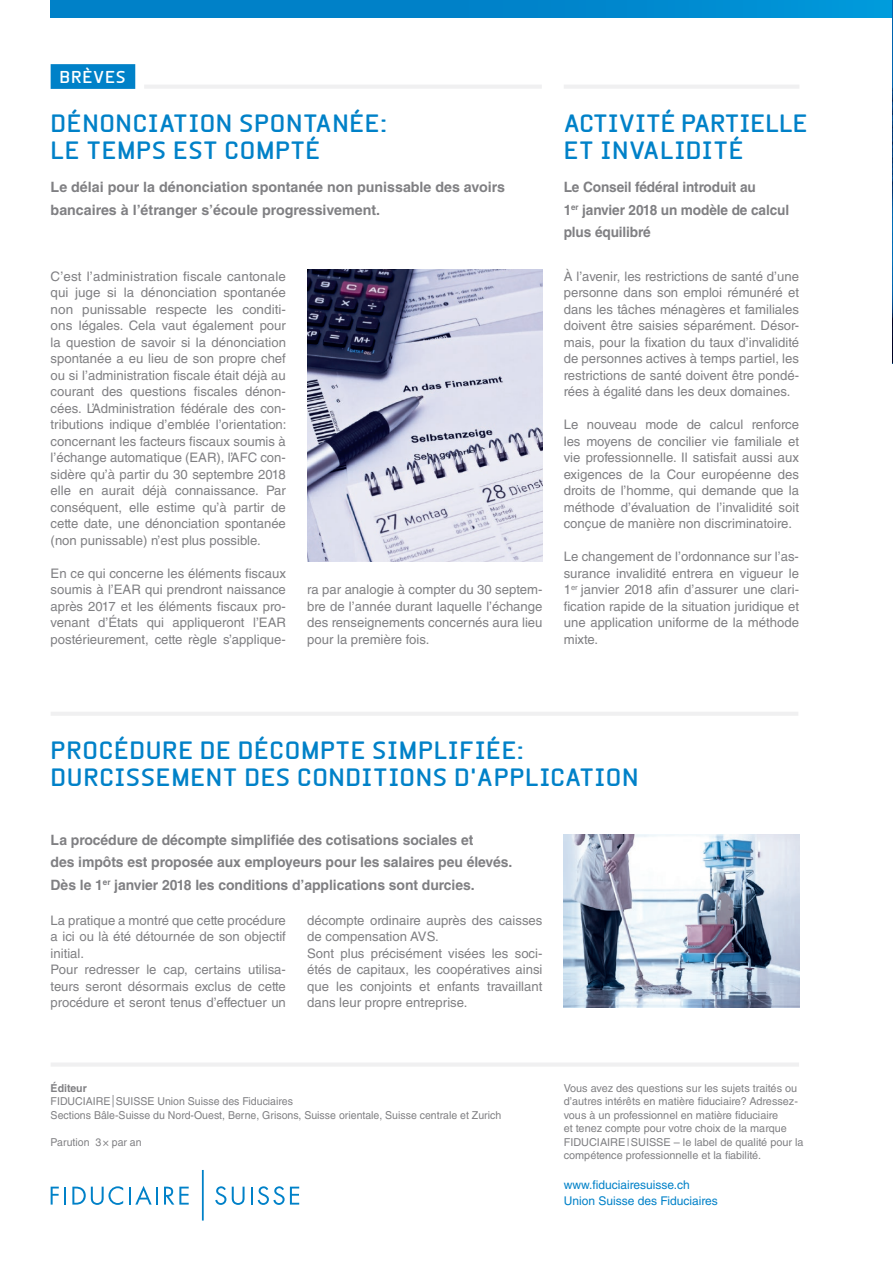
<style>
.page{position:relative;width:893px;height:1263px;background:#fff}
.page>*{position:absolute;margin:0;border:0;box-sizing:border-box;transform-origin:0 0}
.t1{font:700 24px/27px "Beta Sans";letter-spacing:.025em;color:#0081c8}
.t2{font:700 24px/27px "Beta Sans";color:#0081c8}
.t3{font:700 16.5px "Beta Sans";letter-spacing:.04em;color:#fff}
.t4{font:700 14.25px/22.5px "Helvetica LT Std";letter-spacing:-.005em;color:#808083}
.t5{font:700 14.25px/22.5px "Helvetica LT Std";letter-spacing:-.005em;color:#808083;scale:.96 1}
.t6{font:13.2px/16.5px "Helvetica LT Std";color:#808083;text-align:justify}
.t7{font:12px/16.5px "Helvetica LT Std";color:#0081c8}
.t8{font:10.8px/13.5px "Helvetica LT Std";color:#808083}
.s1{font-weight:700}
.s2{font-size:16.35px}
</style>
<div class="page">
<div style="left:51px;top:0;width:842px;height:17px;background:linear-gradient(to right,#007bc3,#0093d6)"></div>
<img style="left:892px;top:1px;width:1px;height:362px">
<div style="left:51px;top:1062px;width:748px;height:5px;background:#f0f0f1"></div>
<img style="left:307px;top:269px;width:235px;height:292px">
<svg style="left:51px;top:1187px;width:15px;height:17px"></svg>
<svg style="left:72px;top:1186px;width:51px;height:19px"></svg>
<svg style="left:129px;top:1186px;width:29px;height:18px"></svg>
<svg style="left:164px;top:1187px;width:25px;height:17px"></svg>
<svg style="left:215px;top:1186px;width:11px;height:19px"></svg>
<svg style="left:232px;top:1187px;width:13px;height:18px"></svg>
<svg style="left:251px;top:1186px;width:48px;height:19px"></svg>
<hr style="left:202px;top:1170px;width:2px;height:50px;background:#0081c8">
<div style="left:51px;top:64px;width:84px;height:25px;background:#0081c8"></div>
<hr style="left:144px;top:85px;width:398px;height:4px;background:#f0f0f1">
<hr style="left:564px;top:85px;width:235px;height:4px;background:#f0f0f1">
<hr style="left:51px;top:712px;width:747px;height:4px;background:#f0f0f1">
<img style="left:564px;top:834px;width:235px;height:173px">
<p class="t3" style="left:60px;top:67px;width:68px">BRÈVES</p>
<h1 class="t1" style="left:51px;top:110px;width:338px">DÉNONCIATION SPONTANÉE:<br>LE TEMPS EST COMPTÉ</h1>
<h1 class="t2" style="left:564px;top:110px;width:245px">ACTIVITÉ PARTIELLE<br>ET INVALIDITÉ</h1>
<p class="t4" style="left:51px;top:176px;width:456px">Le délai pour la dénonciation spontanée non punissable des avoirs bancaires à l’étranger s’écoule progressivement.</p>
<p class="t6" style="left:51px;top:268px;width:237px">C’est l’administration fiscale cantonale qui juge si la dénonciation spontanée non punissable respecte les conditi&shy;ons légales. Cela vaut également pour la question de savoir si la dénonciation spontanée a eu lieu de son propre chef ou si l’administration fiscale était déjà au courant des questions fiscales dénon&shy;cées. L’Administration fédérale des con&shy;tributions indique d’emblée l’orientation: concernant les facteurs fiscaux soumis à l’échange automatique (EAR), l’AFC con&shy;sidère qu’à partir du 30 septembre 2018 elle en aurait déjà connaissance. Par conséquent, elle estime qu’à partir de cette date, une dénonciation spontanée (non punissable) n’est plus possible.</p>
<p class="t6" style="left:51px;top:565px;width:237px">En ce qui concerne les éléments fiscaux soumis à l’EAR qui prendront naissance après 2017 et les éléments fiscaux pro&shy;venant d’États qui appliqueront l’EAR postérieurement, cette règle s’applique-</p>
<p class="t6" style="left:307px;top:581px;width:237px">ra par analogie à compter du 30 septem&shy;bre de l’année durant laquelle l’échange des renseignements concernés aura lieu pour la première fois.</p>
<p class="t5" style="left:564px;top:176px;width:236px">Le Conseil fédéral introduit au<br>1<sup>er</sup> janvier 2018 un modèle de calcul plus équilibré</p>
<p class="t6" style="left:564px;top:268px;width:237px">À l’avenir, les restrictions de santé d’une personne dans son emploi rémunéré et dans les tâches ménagères et familiales doivent être saisies séparément. Désor&shy;mais, pour la fixation du taux d’invalidité de personnes actives à temps partiel, les restrictions de santé doivent être pondé&shy;rées à égalité dans les deux domaines.</p>
<p class="t6" style="left:564px;top:416px;width:237px">Le nouveau mode de calcul renforce les moyens de concilier vie familiale et vie professionnelle. Il satisfait aussi aux exigences de la Cour européenne des droits de l’homme, qui demande que la méthode d’évaluation de l’invalidité soit conçue de manière non discriminatoire.</p>
<p class="t6" style="left:564px;top:548px;width:237px">Le changement de l’ordonnance sur l’as&shy;surance invalidité entrera en vigueur le 1<sup>er</sup> janvier 2018 afin d’assurer une clari&shy;fication rapide de la situation juridique et une application uniforme de la méthode mixte.</p>
<h1 class="t1" style="left:51px;top:737px;width:589px">PROCÉDURE DE DÉCOMPTE SIMPLIFIÉE:<br>DURCISSEMENT DES CONDITIONS D'APPLICATION</h1>
<p class="t4" style="left:51px;top:828px;width:463px">La procédure de décompte simplifiée des cotisations sociales et<br>des impôts est proposée aux employeurs pour les salaires peu élevés.<br>Dès le 1<sup>er</sup> janvier 2018 les conditions d’applications sont durcies.</p>
<p class="t6" style="left:307px;top:911px;width:237px;text-align:left">décompte ordinaire auprès des caisses de compensation AVS.<br>Sont plus précisément visées les soci&shy;étés de capitaux, les coopératives ainsi que les conjoints et enfants travaillant dans leur propre entreprise.</p>
<p class="t6" style="left:51px;top:911px;width:237px;text-align:left">La pratique a montré que cette procédure a ici ou là été détournée de son objectif initial.<br>Pour redresser le cap, certains utilisa&shy;teurs seront désormais exclus de cette procédure et seront tenus d’effectuer un</p>
<p class="t8" style="left:51px;top:1081px;width:452px"><span class="s1">Éditeur<br></span>FIDUCIAIRE<span class="s2">|</span> SUISSE Union Suisse des Fiduciaires<br>Sections Bâle-Suisse du Nord-Ouest, Berne, Grisons, Suisse orientale, Suisse centrale et Zurich</p>
<p class="t8" style="left:51px;top:1135px;width:93px">Parution 3× par an</p>
<p class="t8" style="left:564px;top:1081px;width:241px">Vous avez des questions sur les sujets traités ou d’autres intérêts en matière fiduciaire? Adressez&shy;vous à un professionnel en matière fiduciaire<br>et tenez compte pour votre choix de la marque FIDUCIAIRE|SUISSE – le label de qualité pour la compétence professionnelle et la fiabilité.</p>
<p class="t7" style="left:564px;top:1176px;width:156px">www.fiduciairesuisse.ch<br>Union Suisse des Fiduciaires</p>
</div>
